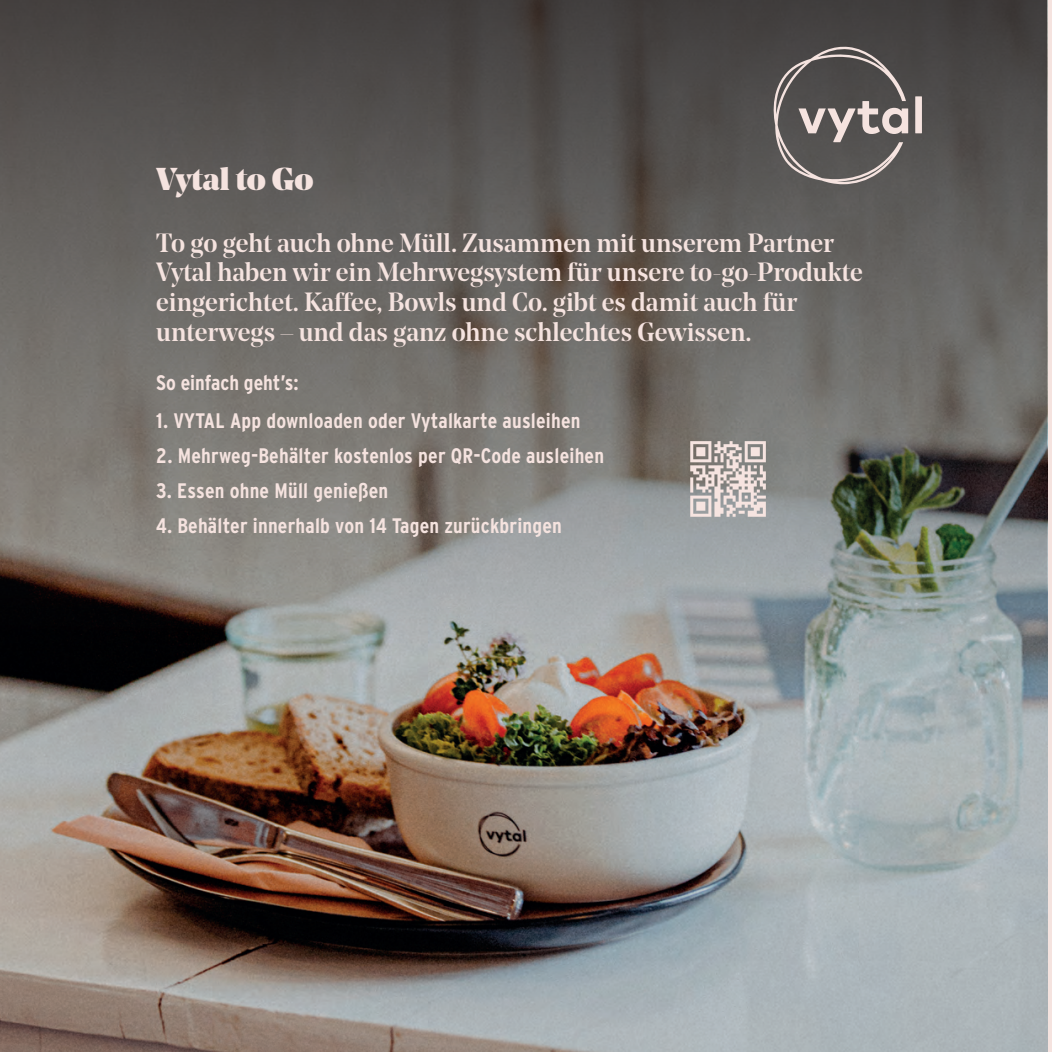
<style>
.page{position:relative;width:1052px;height:1052px;background:#fff}
.page>*{position:absolute;margin:0;border:0;box-sizing:border-box;transform-origin:0 0}
.t1{font:900 31.5px "Noe Display";color:#f5e3df}
.t2{font:500 26.25px/29.8px "Noe Display";color:#f5e3df}
.t3{font:700 21px "Interstate Condensed";letter-spacing:.01em;color:#f5e3df}
</style>
<div class="page">
<img style="left:0;top:961px;width:1047px;height:91px">
<img style="left:0;top:0;width:1047px;height:961px">
<svg style="left:773px;top:46px;width:135px;height:138px;background:#6c6766"></svg>
<div style="left:915px;top:96px;width:7px;height:37px;background:#f5e3df"></div>
<svg style="left:690px;top:441px;width:76px;height:76px;background:#c3b9b6"></svg>
<p class="t1" style="left:156px;top:159px;width:159px">Vytal to Go</p>
<p class="t2" style="left:156px;top:227px;width:708px">To go geht auch ohne Müll. Zusammen mit unserem Partner Vytal haben wir ein Mehrwegsystem für unsere to-go-Produkte eingerichtet. Kaffee, Bowls und Co. gibt es damit auch für unterwegs – und das ganz ohne schlechtes Gewissen.</p>
<p class="t3" style="left:156px;top:371px;width:144px">So einfach geht’s:</p>
<p class="t3" style="left:156px;top:409px;width:426px">1. VYTAL App downloaden oder Vytalkarte ausleihen</p>
<p class="t3" style="left:156px;top:444px;width:449px">2. Mehrweg-Behälter kostenlos per QR-Code ausleihen</p>
<p class="t3" style="left:156px;top:479px;width:233px">3. Essen ohne Müll genießen</p>
<p class="t3" style="left:156px;top:514px;width:407px">4. Behälter innerhalb von 14 Tagen zurückbringen</p>
</div>
